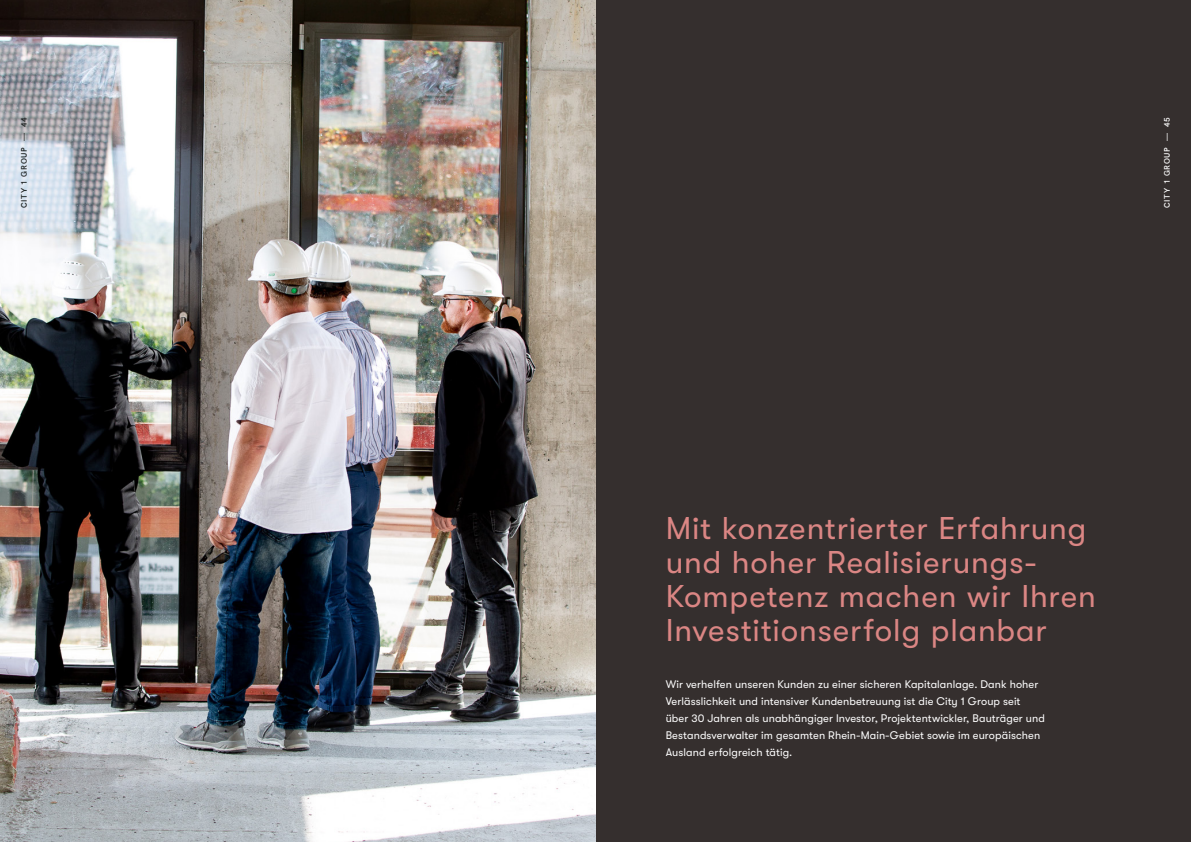
<style>
.page{position:relative;width:1191px;height:842px;background:#352f2e}
.page>*{position:absolute;margin:0;border:0;box-sizing:border-box;transform-origin:0 0}
.t1{font:31.5px/34.2px "GT Walsheim";letter-spacing:.03em;color:#db8684}
.t2{font:11px/17px "GT Walsheim";letter-spacing:.01em;color:#fff}
.t3{font:600 8px "Acari Sans";letter-spacing:.085em;color:#fff}
.t4{font:600 8px "Acari Sans";letter-spacing:.085em;color:#181d1c}
</style>
<div class="page">
<img style="left:0;top:0;width:595px;height:842px">
<p class="t4" style="left:18px;top:208px;width:93px;rotate:-90deg">CITY 1 GROUP — 44</p>
<p class="t3" style="left:1161px;top:208px;width:92px;rotate:-90deg">CITY 1 GROUP — 45</p>
<h1 class="t1" style="left:665px;top:511px;width:432px">Mit konzentrierter Erfahrung und hoher Realisierungs-<br>Kompetenz machen wir Ihren<br>Investitionserfolg planbar</h1>
<p class="t2" style="left:665px;top:676px;width:381px">Wir verhelfen unseren Kunden zu einer sicheren Kapitalanlage. Dank hoher Verlässlichkeit und intensiver Kundenbetreuung ist die City 1 Group seit über 30 Jahren als unabhängiger Investor, Projektentwickler, Bauträger und Bestandsverwalter im gesamten Rhein-Main-Gebiet sowie im europäischen Ausland erfolgreich tätig.</p>
</div>
